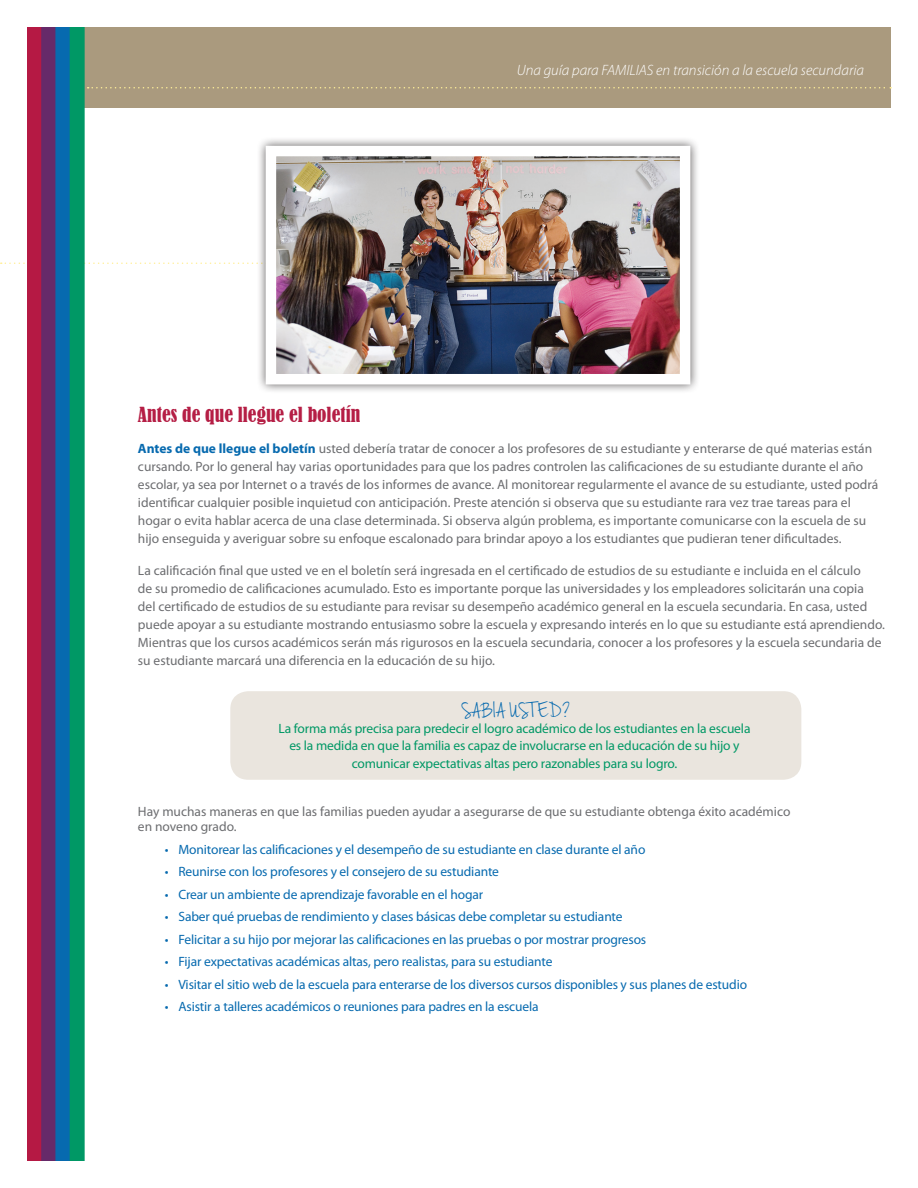
<style>
.page{position:relative;width:918px;height:1188px;background:#fff}
.page>*{position:absolute;margin:0;border:0;box-sizing:border-box;transform-origin:0 0}
.t1{font:22.5px "Jenna Sue";letter-spacing:-.005em;color:#076aaf}
.t2{font:condensed 19.5px "Bernard";color:#b51e45}
.t3{font:italic 300 15px "Myriad Pro";color:#fff}
.t4{font:13.5px/18px "Myriad Pro";color:#6c6d70}
.t5{font:13.5px "Myriad Pro";letter-spacing:-.01em;color:#076aaf}
.t6{font:13.5px/16.5px "Myriad Pro";letter-spacing:-.01em;color:#009865;text-align:center}
.s1{font-weight:700;color:#076aaf}
</style>
<div class="page">
<svg style="left:1px;top:262px;width:253px;height:2px"></svg>
<div style="left:41px;top:27px;width:850px;height:80px;background:#aa9a7e"></div>
<div style="left:27px;top:27px;width:15px;height:1134px;background:#b51944"></div>
<div style="left:41px;top:27px;width:15px;height:1134px;background:#662a69"></div>
<div style="left:55px;top:27px;width:15px;height:1134px;background:#076aaf"></div>
<div style="left:70px;top:27px;width:15px;height:1134px;background:#009865"></div>
<svg style="left:88px;top:87px;width:803px;height:1px"></svg>
<div style="left:230px;top:691px;width:571px;height:89px;background:#eae5de;border-radius:18px"></div>
<div style="left:256px;top:136px;width:444px;height:258px;background:#231f20;opacity:.75"></div>
<img style="left:277px;top:157px;width:402px;height:216px">
<p class="t3" style="left:517px;top:62px;width:349px">Una guía para FAMILIAS en transición a la escuela secundaria</p>
<p class="t2" style="left:138px;top:403px;width:224px">Antes de que llegue el boletín</p>
<p class="t4" style="left:138px;top:440px;width:742px"><span class="s1">Antes de que llegue el boletín</span> usted debería tratar de conocer a los profesores de su estudiante y enterarse de qué materias están cursando. Por lo general hay varias oportunidades para que los padres controlen las calificaciones de su estudiante durante el año escolar, ya sea por Internet o a través de los informes de avance. Al monitorear regularmente el avance de su estudiante, usted podrá identificar cualquier posible inquietud con anticipación. Preste atención si observa que su estudiante rara vez trae tareas para el hogar o evita hablar acerca de una clase determinada. Si observa algún problema, es importante comunicarse con la escuela de su hijo enseguida y averiguar sobre su enfoque escalonado para brindar apoyo a los estudiantes que pudieran tener dificultades.</p>
<p class="t4" style="left:138px;top:561px;width:748px">La calificación final que usted ve en el boletín será ingresada en el certificado de estudios de su estudiante e incluida en el cálculo<br>de su promedio de calificaciones acumulado. Esto es importante porque las universidades y los empleadores solicitarán una copia<br>del certificado de estudios de su estudiante para revisar su desempeño académico general en la escuela secundaria. En casa, usted puede apoyar a su estudiante mostrando entusiasmo sobre la escuela y expresando interés en lo que su estudiante está aprendiendo.<br>Mientras que los cursos académicos serán más rigurosos en la escuela secundaria, conocer a los profesores y la escuela secundaria de su estudiante marcará una diferencia en la educación de su hijo.</p>
<p class="t1" style="left:462px;top:697px;width:110px">SABIA USTED?</p>
<p class="t6" style="left:278px;top:720px;width:474px">La forma más precisa para predecir el logro académico de los estudiantes en la escuela es la medida en que la familia es capaz de involucrarse en la educación de su hijo y</p>
<p class="t6" style="left:352px;top:755px;width:327px">comunicar expectativas altas pero razonables para su logro.</p>
<p class="t4" style="left:138px;top:804px;width:654px;line-height:15px">Hay muchas maneras en que las familias pueden ayudar a asegurarse de que su estudiante obtenga éxito académico en noveno grado.</p>
<p class="t5" style="left:165px;top:841px;width:482px">• Monitorear las calificaciones y el desempeño de su estudiante en clase durante el año</p>
<p class="t5" style="left:165px;top:863px;width:336px">• Reunirse con los profesores y el consejero de su estudiante</p>
<p class="t5" style="left:165px;top:886px;width:320px">• Crear un ambiente de aprendizaje favorable en el hogar</p>
<p class="t5" style="left:165px;top:908px;width:459px">• Saber qué pruebas de rendimiento y clases básicas debe completar su estudiante</p>
<p class="t5" style="left:165px;top:931px;width:483px">• Felicitar a su hijo por mejorar las calificaciones en las pruebas o por mostrar progresos</p>
<p class="t5" style="left:165px;top:953px;width:389px">• Fijar expectativas académicas altas, pero realistas, para su estudiante</p>
<p class="t5" style="left:165px;top:976px;width:584px">• Visitar el sitio web de la escuela para enterarse de los diversos cursos disponibles y sus planes de estudio</p>
<p class="t5" style="left:165px;top:998px;width:375px">• Asistir a talleres académicos o reuniones para padres en la escuela</p>
</div>
